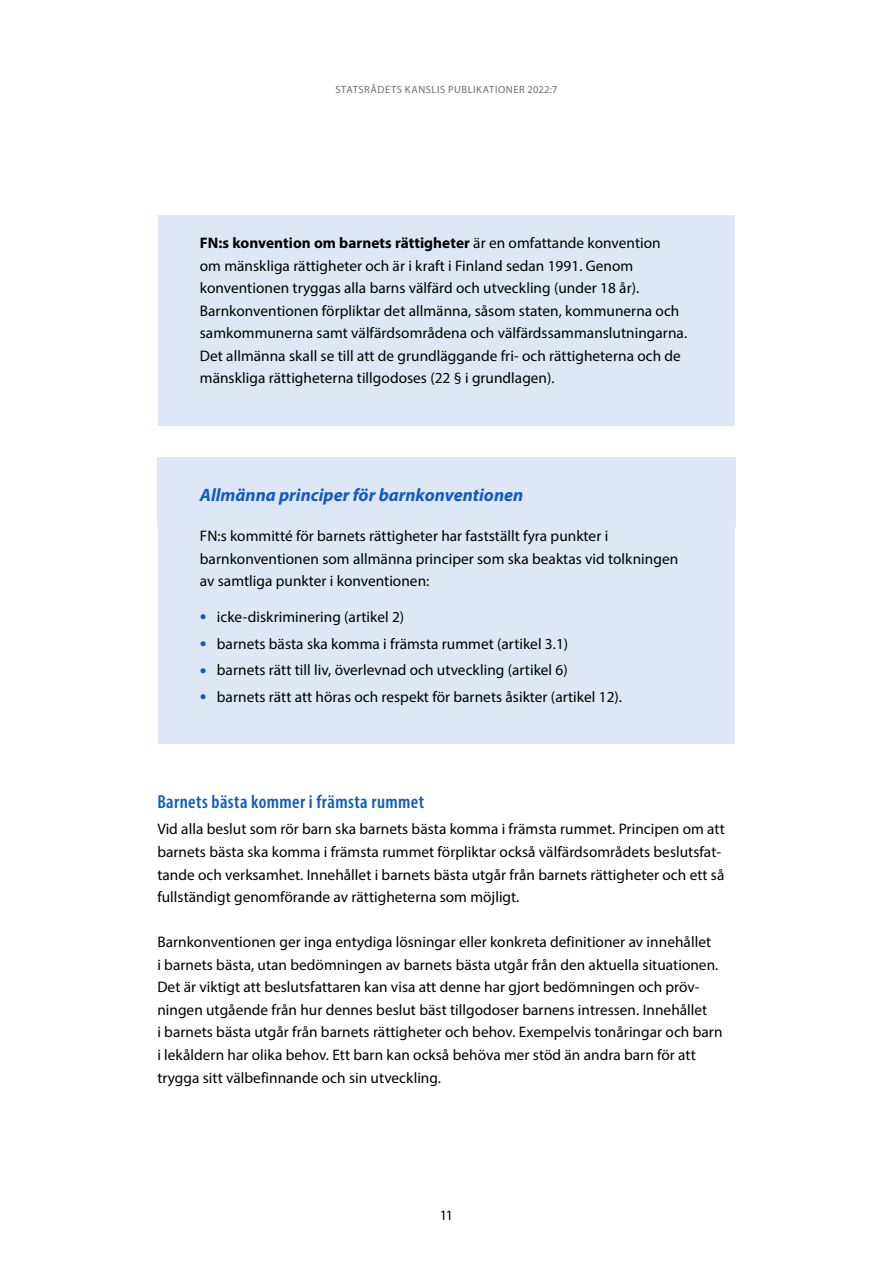
<style>
.page{position:relative;width:893px;height:1263px;background:#fff}
.page>*{position:absolute;margin:0;border:0;box-sizing:border-box;transform-origin:0 0}
.Otsikko_ei_numeroitu{font:600 condensed 18.9px "Myriad Pro";letter-spacing:.02em;color:#115ac0}
.laatikko-otsikko_ed{font:italic 700 18px "Myriad Pro";color:#115ac0}
._01_Leipä{font:15.3px/22.5px "Myriad Pro";letter-spacing:.005em;color:#000}
.Laatikkoteksti{font:15.3px/22.5px "Myriad Pro";letter-spacing:.005em;color:#000}
.t1{font:14.25px "Myriad Pro";color:#000}
.t2{font:10.5px "Myriad Pro";letter-spacing:.03em;color:#6e6e6d}
.s1{font-weight:700}
.s2{font-size:24px;color:#115ac0}
</style>
<div class="page">
<div style="left:158px;top:215px;width:577px;height:210px;background:#dee7f6"></div>
<div style="left:157px;top:457px;width:579px;height:69px;background:#dee7f6"></div>
<div style="left:158px;top:508px;width:577px;height:120px;background:#dee7f6"></div>
<div style="left:158px;top:616px;width:577px;height:75px;background:#dee7f6"></div>
<div style="left:158px;top:669px;width:577px;height:75px;background:#dee7f6"></div>
<p class="t2" style="left:335px;top:83px;width:13px">Statsr</p>
<p class="t2" style="left:371px;top:83px;width:14px">ådets</p>
<p class="t2" style="left:405px;top:83px;width:7px">kanslis</p>
<p class="t2" style="left:448px;top:83px;width:7px">publikationer</p>
<p class="t2" style="left:527px;top:83px;width:32px">2022:7</p>
<p class="Laatikkoteksti" style="left:200px;top:231px;width:489px"><span class="s1">FN:s konvention om barnets rättigheter</span> är en omfattande konvention<br>om mänskliga rättigheter och är i kraft i Finland sedan 1991. Genom konventionen tryggas alla barns välfärd och utveckling (under 18 år).<br>Barnkonventionen förpliktar det allmänna, såsom staten, kommunerna och samkommunerna samt välfärdsområdena och välfärdssammanslutningarna.<br>Det allmänna skall se till att de grundläggande fri- och rättigheterna och de mänskliga rättigheterna tillgodoses (22 § i grundlagen).</p>
<p class="laatikko-otsikko_ed" style="left:200px;top:483px;width:325px">Allmänna principer för barnkonventionen</p>
<p class="Laatikkoteksti" style="left:200px;top:525px;width:480px">FN:s kommitté för barnets rättigheter har fastställt fyra punkter i barnkonventionen som allmänna principer som ska beaktas vid tolkningen av samtliga punkter i konventionen:</p>
<p class="_01_Leipä" style="left:200px;top:605px;width:206px"><span class="s2">•</span> icke-diskriminering (artikel 2)</p>
<p class="_01_Leipä" style="left:200px;top:632px;width:370px"><span class="s2">•</span> barnets bästa ska komma i främsta rummet (artikel 3.1)</p>
<p class="_01_Leipä" style="left:200px;top:659px;width:369px"><span class="s2">•</span> barnets rätt till liv, överlevnad och utveckling (artikel 6)</p>
<p class="_01_Leipä" style="left:200px;top:685px;width:424px"><span class="s2">•</span> barnets rätt att höras och respekt för barnets åsikter (artikel 12).</p>
<p class="Otsikko_ei_numeroitu" style="left:157px;top:790px;width:268px">Barnets bästa kommer i främsta rummet</p>
<p class="_01_Leipä" style="left:157px;top:818px;width:569px">Vid alla beslut som rör barn ska barnets bästa komma i främsta rummet. Principen om att barnets bästa ska komma i främsta rummet förpliktar också välfärdsområdets beslutsfat&shy;tande och verksamhet. Innehållet i barnets bästa utgår från barnets rättigheter och ett så fullständigt genomförande av rättigheterna som möjligt.</p>
<p class="_01_Leipä" style="left:157px;top:931px;width:567px">Barnkonventionen ger inga entydiga lösningar eller konkreta definitioner av innehållet<br>i barnets bästa, utan bedömningen av barnets bästa utgår från den aktuella situationen.<br>Det är viktigt att beslutsfattaren kan visa att denne har gjort bedömningen och pröv&shy;ningen utgående från hur dennes beslut bäst tillgodoser barnens intressen. Innehållet<br>i barnets bästa utgår från barnets rättigheter och behov. Exempelvis tonåringar och barn i lekåldern har olika behov. Ett barn kan också behöva mer stöd än andra barn för att trygga sitt välbefinnande och sin utveckling.</p>
<p class="t1" style="left:440px;top:1206px;width:15px">11</p>
</div>
